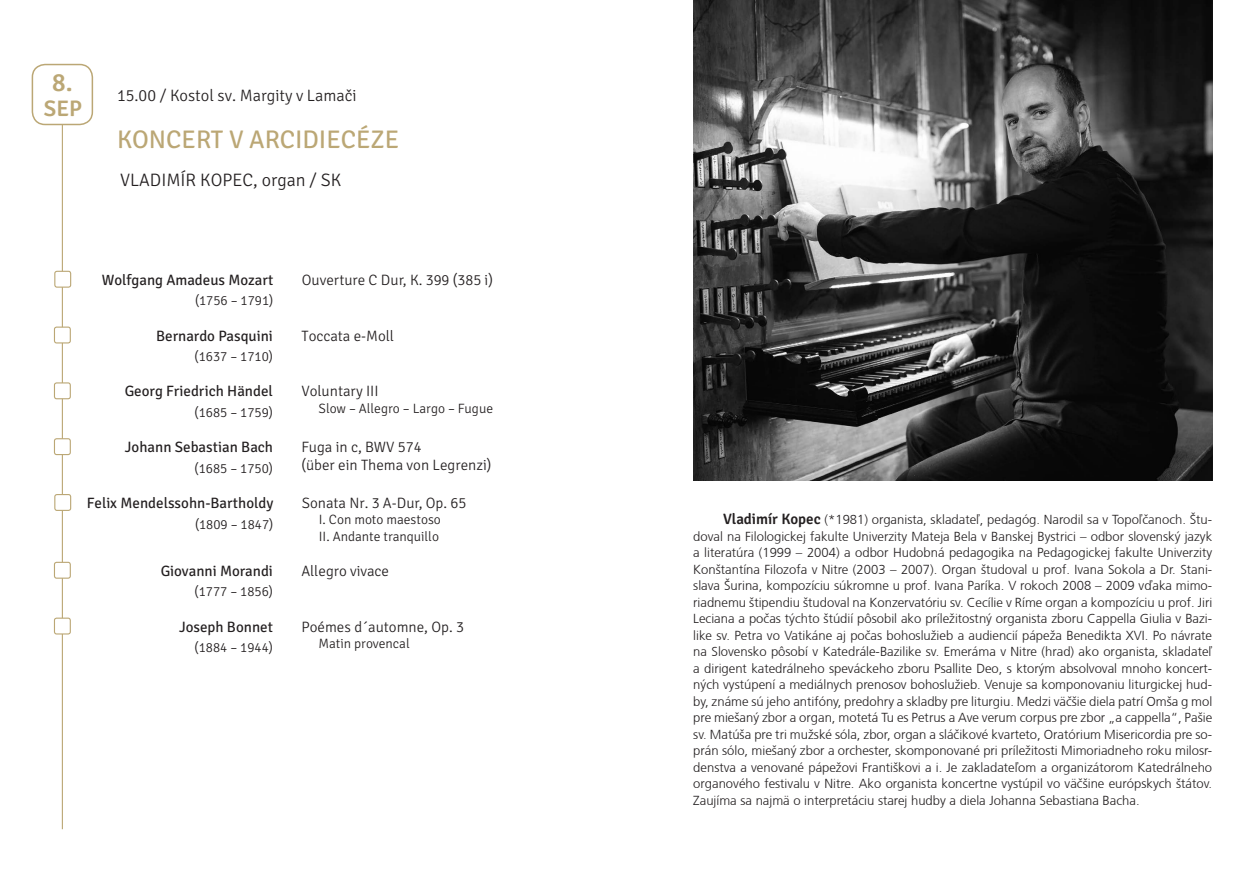
<style>
.page{position:relative;width:1259px;height:893px;background:#fff}
.page>*{position:absolute;margin:0;border:0;box-sizing:border-box;transform-origin:0 0}
.nazov_koncertu{font:25.5px "Signika Negative";color:#bba775}
.datum{font:600 25.5px "Signika Negative";color:#bba775}
.datum-2{font:600 22.5px "Signika Negative";color:#bba775}
.interpret{font:300 18px "Signika Negative";color:#231f20}
.miesto{font:300 16.5px "Signika Negative";color:#231f20}
.opus{font:300 15px/18px "Signika Negative";color:#231f20}
.skladatel{font:15px "Signika Negative";color:#231f20}
.datum_skladatela{font:300 13.5px "Signika Negative";color:#231f20}
.opus_-_casti{font:300 13.5px "Signika Negative";color:#231f20}
.text_SK{font:300 13.05px/16.5px "Frutiger CE";color:#231f20;text-align:justify}
.s1{font-family:"Signika Negative";font-weight:600;font-size:15px}
</style>
<div class="page">
<hr style="left:62px;top:121px;width:1px;height:708px;background:#bba775">
<div style="left:32px;top:65px;width:60px;height:59px;background:#fff;border-radius:13px"></div>
<div style="left:32px;top:64px;width:61px;height:61px;border:2px solid #bba775;border-radius:13px"></div>
<div style="left:54px;top:327px;width:16px;height:16px;background:#fff;border-radius:2px"></div>
<div style="left:54px;top:327px;width:17px;height:16px;border:1px solid #bba775;border-radius:2px"></div>
<div style="left:54px;top:562px;width:16px;height:16px;background:#fff;border-radius:2px"></div>
<div style="left:54px;top:562px;width:17px;height:17px;border:1px solid #bba775;border-radius:2px"></div>
<div style="left:54px;top:383px;width:16px;height:16px;background:#fff;border-radius:2px"></div>
<div style="left:54px;top:382px;width:17px;height:17px;border:1px solid #bba775;border-radius:2px"></div>
<div style="left:54px;top:618px;width:16px;height:16px;background:#fff;border-radius:2px"></div>
<div style="left:54px;top:618px;width:17px;height:16px;border:1px solid #bba775;border-radius:2px"></div>
<div style="left:54px;top:439px;width:16px;height:16px;background:#fff;border-radius:2px"></div>
<div style="left:54px;top:438px;width:17px;height:17px;border:1px solid #bba775;border-radius:2px"></div>
<div style="left:55px;top:495px;width:16px;height:15px;background:#fff;border-radius:2px"></div>
<div style="left:54px;top:494px;width:17px;height:17px;border:1px solid #bba775;border-radius:2px"></div>
<div style="left:55px;top:271px;width:16px;height:16px;background:#fff;border-radius:2px"></div>
<div style="left:54px;top:271px;width:17px;height:17px;border:1px solid #bba775;border-radius:2px"></div>
<img style="left:693px;top:0;width:519px;height:480px">
<p class="datum" style="left:52px;top:67px;width:22px">8.</p>
<p class="datum-2" style="left:44px;top:95px;width:40px">SEP</p>
<p class="miesto" style="left:117px;top:86px;width:241px">15.00 / Kostol sv. Margity v Lamači</p>
<p class="nazov_koncertu" style="left:117px;top:125px;width:284px">KONCERT V ARCIDIECÉZE</p>
<p class="interpret" style="left:120px;top:170px;width:222px">VLADIMÍR KOPEC, organ / SK</p>
<p class="skladatel" style="left:102px;top:271px;width:173px">Wolfgang Amadeus Mozart</p>
<p class="datum_skladatela" style="left:195px;top:293px;width:80px">(1756 – 1791)</p>
<p class="opus" style="left:302px;top:271px;width:192px">Ouverture C Dur, K. 399 (385 i)</p>
<p class="skladatel" style="left:156px;top:327px;width:118px">Bernardo Pasquini</p>
<p class="datum_skladatela" style="left:195px;top:349px;width:80px">(1637 – 1710)</p>
<p class="opus" style="left:301px;top:327px;width:94px">Toccata e-Moll</p>
<p class="skladatel" style="left:125px;top:383px;width:150px">Georg Friedrich Händel</p>
<p class="datum_skladatela" style="left:195px;top:405px;width:80px">(1685 – 1759)</p>
<p class="opus" style="left:301px;top:383px;width:79px">Voluntary III</p>
<p class="opus_-_casti" style="left:318px;top:401px;width:176px">Slow – Allegro – Largo – Fugue</p>
<p class="skladatel" style="left:125px;top:439px;width:150px">Johann Sebastian Bach</p>
<p class="datum_skladatela" style="left:195px;top:461px;width:80px">(1685 – 1750)</p>
<p class="skladatel" style="left:87px;top:495px;width:188px">Felix Mendelssohn-Bartholdy</p>
<p class="datum_skladatela" style="left:195px;top:517px;width:80px">(1809 – 1847)</p>
<p class="opus" style="left:301px;top:438px;width:191px">Fuga in c, BWV 574<br>(über ein Thema von Legrenzi)</p>
<p class="opus" style="left:302px;top:494px;width:166px">Sonata Nr. 3 A-Dur, Op. 65</p>
<p class="opus_-_casti" style="left:319px;top:512px;width:123px">I. Con moto maestoso</p>
<p class="opus_-_casti" style="left:319px;top:529px;width:122px">II. Andante tranquillo</p>
<p class="skladatel" style="left:161px;top:562px;width:114px">Giovanni Morandi</p>
<p class="datum_skladatela" style="left:195px;top:584px;width:80px">(1777 – 1856)</p>
<p class="opus" style="left:301px;top:562px;width:89px">Allegro vivace</p>
<p class="skladatel" style="left:179px;top:618px;width:95px">Joseph Bonnet</p>
<p class="datum_skladatela" style="left:195px;top:640px;width:80px">(1884 – 1944)</p>
<p class="opus" style="left:301px;top:618px;width:164px">Poémes d´automne, Op. 3</p>
<p class="opus_-_casti" style="left:318px;top:636px;width:93px">Matin provencal</p>
<p class="text_SK" style="left:693px;top:511px;width:520px;text-indent:30px"><span class="s1">Vladimír Kopec</span> (*1981) organista, skladateľ, pedagóg. Narodil sa v Topoľčanoch. Štu&shy;doval na Filologickej fakulte Univerzity Mateja Bela v Banskej Bystrici – odbor slovenský jazyk a literatúra (1999 – 2004) a odbor Hudobná pedagogika na Pedagogickej fakulte Univerzity Konštantína Filozofa v Nitre (2003 – 2007). Organ študoval u prof. Ivana Sokola a Dr. Stani&shy;slava Šurina, kompozíciu súkromne u prof. Ivana Paríka. V rokoch 2008 – 2009 vďaka mimo&shy;riadnemu štipendiu študoval na Konzervatóriu sv. Cecílie v Ríme organ a kompozíciu u prof. Jiri Leciana a počas týchto štúdií pôsobil ako príležitostný organista zboru Cappella Giulia v Bazi&shy;like sv. Petra vo Vatikáne aj počas bohoslužieb a audiencií pápeža Benedikta XVI. Po návrate na Slovensko pôsobí v Katedrále-Bazilike sv. Emeráma v Nitre (hrad) ako organista, skladateľ a dirigent katedrálneho speváckeho zboru Psallite Deo, s ktorým absolvoval mnoho koncert&shy;ných vystúpení a mediálnych prenosov bohoslužieb. Venuje sa komponovaniu liturgickej hud&shy;by, známe sú jeho antifóny, predohry a skladby pre liturgiu. Medzi väčšie diela patrí Omša g mol pre miešaný zbor a organ, motetá Tu es Petrus a Ave verum corpus pre zbor „a cappella“, Pašie sv. Matúša pre tri mužské sóla, zbor, organ a sláčikové kvarteto, Oratórium Misericordia pre so&shy;prán sólo, miešaný zbor a orchester, skomponované pri príležitosti Mimoriadneho roku milosr&shy;denstva a venované pápežovi Františkovi a i. Je zakladateľom a organizátorom Katedrálneho organového festivalu v Nitre. Ako organista koncertne vystúpil vo väčšine európskych štátov.<br>Zaujíma sa najmä o interpretáciu starej hudby a diela Johanna Sebastiana Bacha.</p>
</div>
